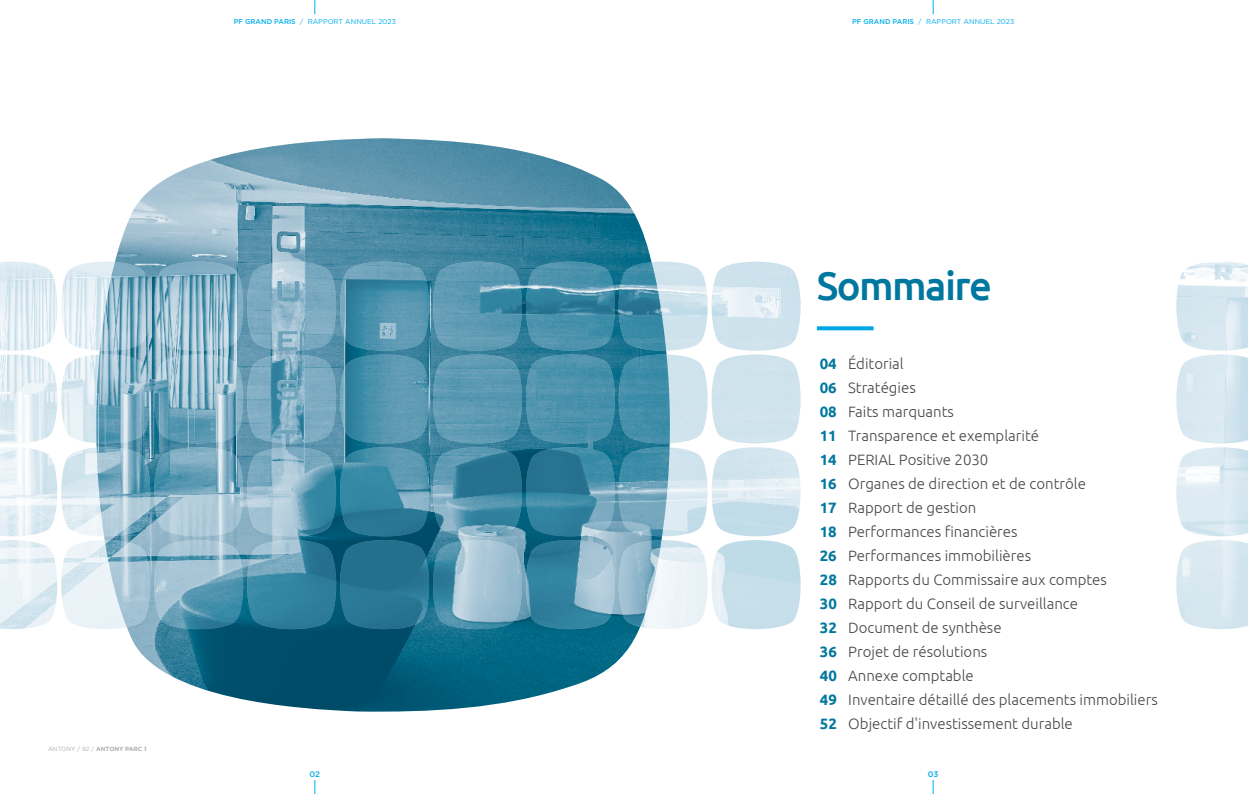
<style>
.page{position:relative;width:1248px;height:794px;background:#fff}
.page>*{position:absolute;margin:0;border:0;box-sizing:border-box;transform-origin:0 0}
.t1{font:500 40px "Ubuntu";letter-spacing:-.04em;color:#00779e}
.t2{font:300 15px/24px "Ubuntu";color:#484847}
.t3{font:500 8px "Gotham";color:#00a7e7}
.t4{font:500 8px "Gotham";color:#00afeb}
.t5{font:7px "Gotham";color:#00afeb}
.t6{font:700 6px "Gotham";color:#acadad}
.s1{font-weight:500}
.s2{font-weight:400}
.s3{font-weight:700;color:#00779e}
</style>
<div class="page">
<img style="left:115px;top:138px;width:537px;height:574px">
<svg style="left:0;top:261px;width:1247px;height:368px;background:#8fb9ca"></svg>
<img style="left:59px;top:261px;width:1188px;height:90px">
<div style="left:802px;top:240px;width:372px;height:414px;background:#fff"></div>
<svg style="left:816px;top:326px;width:57px;height:4px"></svg>
<svg style="left:932px;top:0;width:1px;height:14px"></svg>
<svg style="left:932px;top:780px;width:1px;height:14px"></svg>
<svg style="left:314px;top:780px;width:1px;height:14px"></svg>
<svg style="left:314px;top:0;width:1px;height:14px"></svg>
<p class="t5" style="left:234px;top:17px;width:164px"><span class="s1">PF GRAND PARIS</span> / RAPPORT ANNUEL 2023</p>
<p class="t6" style="left:48px;top:745px;width:100px"><span class="s2">ANTONY / 92 /</span> ANTONY PARC 1</p>
<p class="t4" style="left:309px;top:769px;width:12px">02</p>
<p class="t5" style="left:852px;top:17px;width:164px"><span class="s1">PF GRAND PARIS</span> / RAPPORT ANNUEL 2023</p>
<h1 class="t1" style="left:816px;top:261px;width:176px">Sommaire</h1>
<p class="t2" style="left:819px;top:351px;width:339px"><span class="s3">04</span> Éditorial<br><span class="s3">06</span> Stratégies<br><span class="s3">08</span> Faits marquants<br><span class="s3">11</span> Transparence et exemplarité<br><span class="s3">14</span> PERIAL Positive 2030<br><span class="s3">16</span> Organes de direction et de contrôle<br><span class="s3">17</span> Rapport de gestion<br><span class="s3">18</span> Performances financières<br><span class="s3">26</span> Performances immobilières<br><span class="s3">28</span> Rapports du Commissaire aux comptes<br><span class="s3">30</span> Rapport du Conseil de surveillance<br><span class="s3">32</span> Document de synthèse<br><span class="s3">36</span> Projet de résolutions<br><span class="s3">40</span> Annexe comptable<br><span class="s3">49</span> Inventaire détaillé des placements immobiliers<br><span class="s3">52</span> Objectif d'investissement durable</p>
<p class="t3" style="left:927px;top:769px;width:12px">03</p>
</div>
